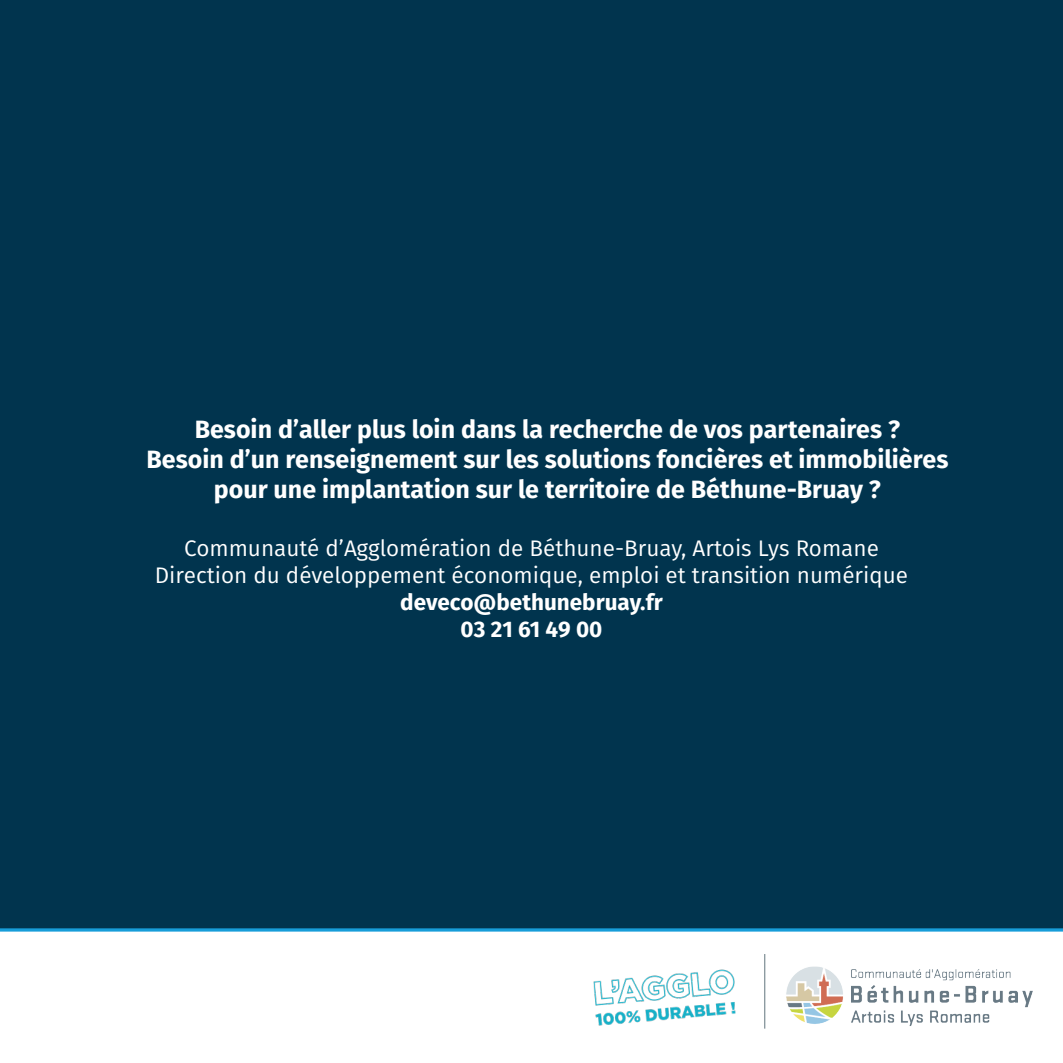
<style>
.page{position:relative;width:1063px;height:1063px;background:#fff}
.page>*{position:absolute;margin:0;border:0;box-sizing:border-box;transform-origin:0 0}
.t1{font:700 25px "Fira Sans";color:#fff}
.t2{font:22.5px "Fira Sans";color:#fff}
.t3{font:700 22.5px "Fira Sans";color:#fff}
</style>
<div class="page">
<div style="left:0;top:0;width:1063px;height:930px;background:#01344e"></div>
<svg style="left:0;top:928px;width:1063px;height:4px;background:#2b9dd0"></svg>
<hr style="left:764px;top:954px;width:1px;height:75px;background:#62757e">
<img style="left:786px;top:966px;width:247px;height:60px">
<img style="left:593px;top:969px;width:143px;height:57px">
<p class="t1" style="left:195px;top:408px;width:707px">Besoin d’aller plus loin dans la recherche de vos partenaires ?</p>
<p class="t1" style="left:146px;top:438px;width:804px">Besoin d’un renseignement sur les solutions foncières et immobilières</p>
<p class="t1" style="left:214px;top:468px;width:669px">pour une implantation sur le territoire de Béthune-Bruay ?</p>
<p class="t2" style="left:184px;top:531px;width:696px">Communauté d’Agglomération de Béthune-Bruay, Artois Lys Romane</p>
<p class="t2" style="left:155px;top:558px;width:755px">Direction du développement économique, emploi et transition numérique</p>
<p class="t3" style="left:400px;top:583px;width:264px">deveco@bethunebruay.fr</p>
<p class="t3" style="left:461px;top:610px;width:143px">03 21 61 49 00</p>
</div>
